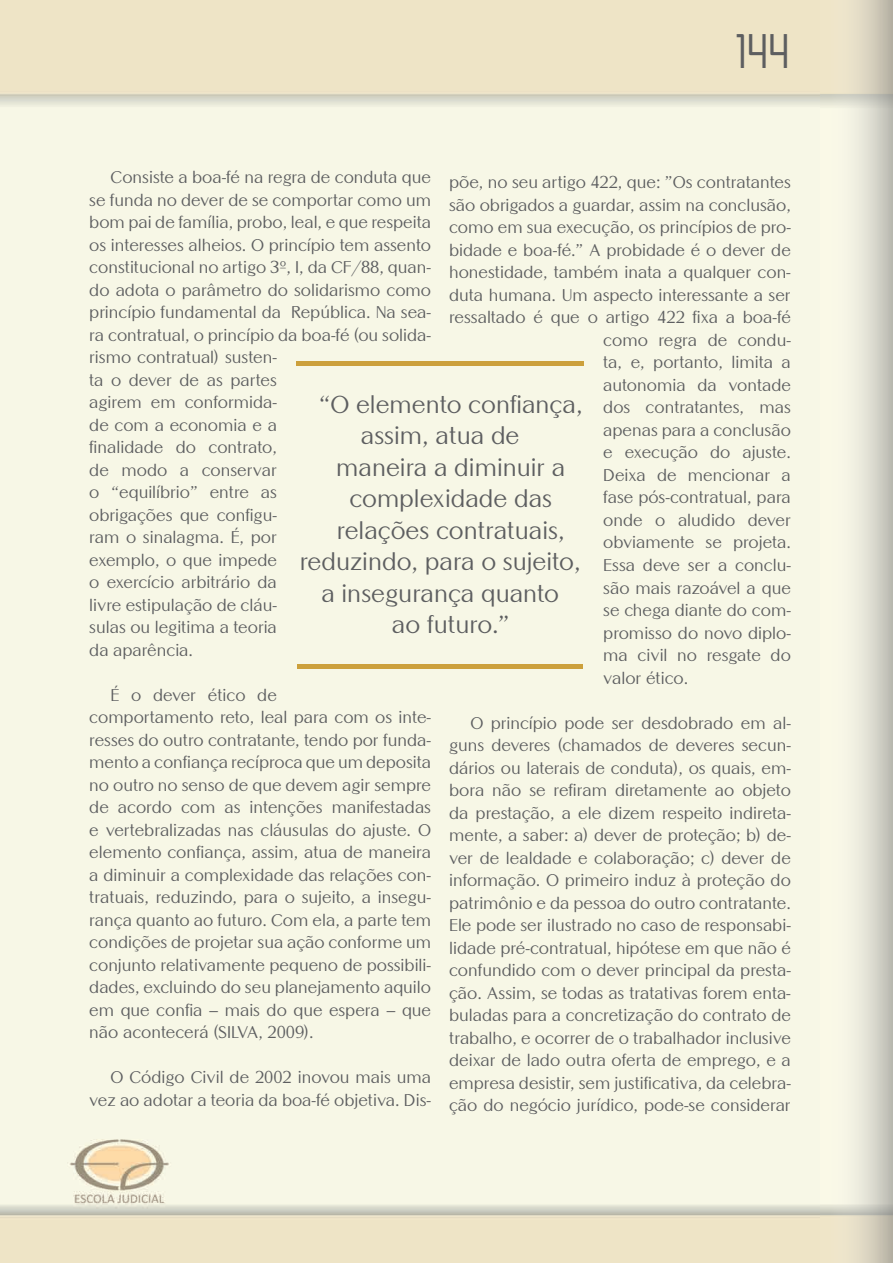
<style>
.page{position:relative;width:893px;height:1263px;background:#fff}
.page>*{position:absolute;margin:0;border:0;box-sizing:border-box;transform-origin:0 0}
.t1{font:49.5px "Zag";color:#5d5e60}
.t2{font:24px "Altrincham";color:#5d5e60}
.t3{font:16.5px/22.5px "Altrincham";color:#5d5e60}
</style>
<div class="page">
<img style="left:0;top:0;width:811px;height:1263px">
<div style="left:296px;top:361px;width:287px;height:5px;background:#cca03c"></div>
<div style="left:298px;top:664px;width:285px;height:5px;background:#cca03c"></div>
<h1 class="t1" style="left:738px;top:24px;width:55px">144</h1>
<p class="t3" style="left:89px;top:166px;width:343px;text-indent:21px">Consiste a boa-fé na regra de conduta que se funda no dever de se comportar como um bom pai de família, probo, leal, e que respeita os interesses alheios. O princípio tem assento constitucional no artigo 3º, I, da CF/88, quan&shy;do adota o parâmetro do solidarismo como princípio fundamental da República. Na sea&shy;ra contratual, o princípio da boa-fé (ou solida&shy;rismo contratual) susten-<br>ta o dever de as partes<br>agirem em conformida-<br>de com a economia e a<br>finalidade do contrato,<br>de modo a conservar<br>o “equilíbrio” entre as<br>obrigações que configu-<br>ram o sinalagma. É, por<br>exemplo, o que impede<br>o exercício arbitrário da<br>livre estipulação de cláu-<br>sulas ou legitima a teoria<br>da aparência.</p>
<p class="t3" style="left:89px;top:684px;width:343px;text-indent:21px">É o dever ético de<br>comportamento reto, leal para com os inte&shy;resses do outro contratante, tendo por funda&shy;mento a confiança recíproca que um deposita no outro no senso de que devem agir sempre de acordo com as intenções manifestadas e vertebralizadas nas cláusulas do ajuste. O elemento confiança, assim, atua de maneira a diminuir a complexidade das relações con&shy;tratuais, reduzindo, para o sujeito, a insegu&shy;rança quanto ao futuro. Com ela, a parte tem condições de projetar sua ação conforme um conjunto relativamente pequeno de possibili&shy;dades, excluindo do seu planejamento aquilo em que confia – mais do que espera – que não acontecerá (SILVA, 2009).</p>
<p class="t3" style="left:89px;top:1066px;width:343px;text-align:right">O Código Civil de 2002 inovou mais uma vez ao adotar a teoria da boa-fé objetiva. Dis-</p>
<p class="t3" style="left:449px;top:171px;width:343px">põe, no seu artigo 422, que: ”Os contratantes</p>
<p class="t3" style="left:449px;top:194px;width:343px">são obrigados a guardar, assim na conclusão,</p>
<p class="t3" style="left:449px;top:216px;width:343px">como em sua execução, os princípios de pro-</p>
<p class="t3" style="left:449px;top:239px;width:343px">bidade e boa-fé.” A probidade é o dever de</p>
<p class="t3" style="left:449px;top:261px;width:343px">honestidade, também inata a qualquer con-</p>
<p class="t3" style="left:449px;top:284px;width:343px">duta humana. Um aspecto interessante a ser</p>
<p class="t3" style="left:449px;top:306px;width:343px">ressaltado é que o artigo 422 fixa a boa-fé</p>
<p class="t3" style="left:603px;top:329px;width:189px">como regra de condu-</p>
<p class="t3" style="left:603px;top:351px;width:189px">ta, e, portanto, limita a</p>
<p class="t3" style="left:603px;top:374px;width:189px">autonomia da vontade</p>
<p class="t3" style="left:603px;top:396px;width:189px">dos contratantes, mas</p>
<p class="t3" style="left:603px;top:419px;width:189px">apenas para a conclusão</p>
<p class="t3" style="left:603px;top:441px;width:189px">e execução do ajuste.</p>
<p class="t3" style="left:603px;top:464px;width:189px">Deixa de mencionar a</p>
<p class="t3" style="left:603px;top:486px;width:189px">fase pós-contratual, para</p>
<p class="t3" style="left:603px;top:509px;width:189px">onde o aludido dever</p>
<p class="t3" style="left:603px;top:531px;width:189px">obviamente se projeta.</p>
<p class="t3" style="left:603px;top:554px;width:189px">Essa deve ser a conclu-</p>
<p class="t3" style="left:603px;top:576px;width:189px">são mais razoável a que</p>
<p class="t3" style="left:603px;top:599px;width:189px">se chega diante do com-</p>
<p class="t3" style="left:603px;top:621px;width:189px">promisso do novo diplo-</p>
<p class="t3" style="left:603px;top:644px;width:189px">ma civil no resgate do</p>
<p class="t3" style="left:603px;top:666px;width:87px">valor ético.</p>
<p class="t3" style="left:449px;top:711px;width:343px;text-align:justify;text-indent:21px">O princípio pode ser desdobrado em al&shy;guns deveres (chamados de deveres secun&shy;dários ou laterais de conduta), os quais, em&shy;bora não se refiram diretamente ao objeto da prestação, a ele dizem respeito indireta&shy;mente, a saber: a) dever de proteção; b) de&shy;ver de lealdade e colaboração; c) dever de informação. O primeiro induz à proteção do patrimônio e da pessoa do outro contratante.<br>Ele pode ser ilustrado no caso de responsabi&shy;lidade pré-contratual, hipótese em que não é confundido com o dever principal da presta&shy;ção. Assim, se todas as tratativas forem enta&shy;buladas para a concretização do contrato de trabalho, e ocorrer de o trabalhador inclusive deixar de lado outra oferta de emprego, e a empresa desistir, sem justificativa, da celebra&shy;ção do negócio jurídico, pode-se considerar</p>
<h2 class="t2" style="left:319px;top:390px;width:265px">“O elemento confiança,</h2>
<h2 class="t2" style="left:361px;top:421px;width:160px">assim, atua de</h2>
<h2 class="t2" style="left:336px;top:453px;width:231px">maneira a diminuir a</h2>
<h2 class="t2" style="left:349px;top:484px;width:204px">complexidade das</h2>
<h2 class="t2" style="left:337px;top:516px;width:229px">relações contratuais,</h2>
<h2 class="t2" style="left:300px;top:547px;width:283px">reduzindo, para o sujeito,</h2>
<h2 class="t2" style="left:321px;top:579px;width:239px">a insegurança quanto</h2>
<h2 class="t2" style="left:392px;top:610px;width:119px">ao futuro.”</h2>
</div>
